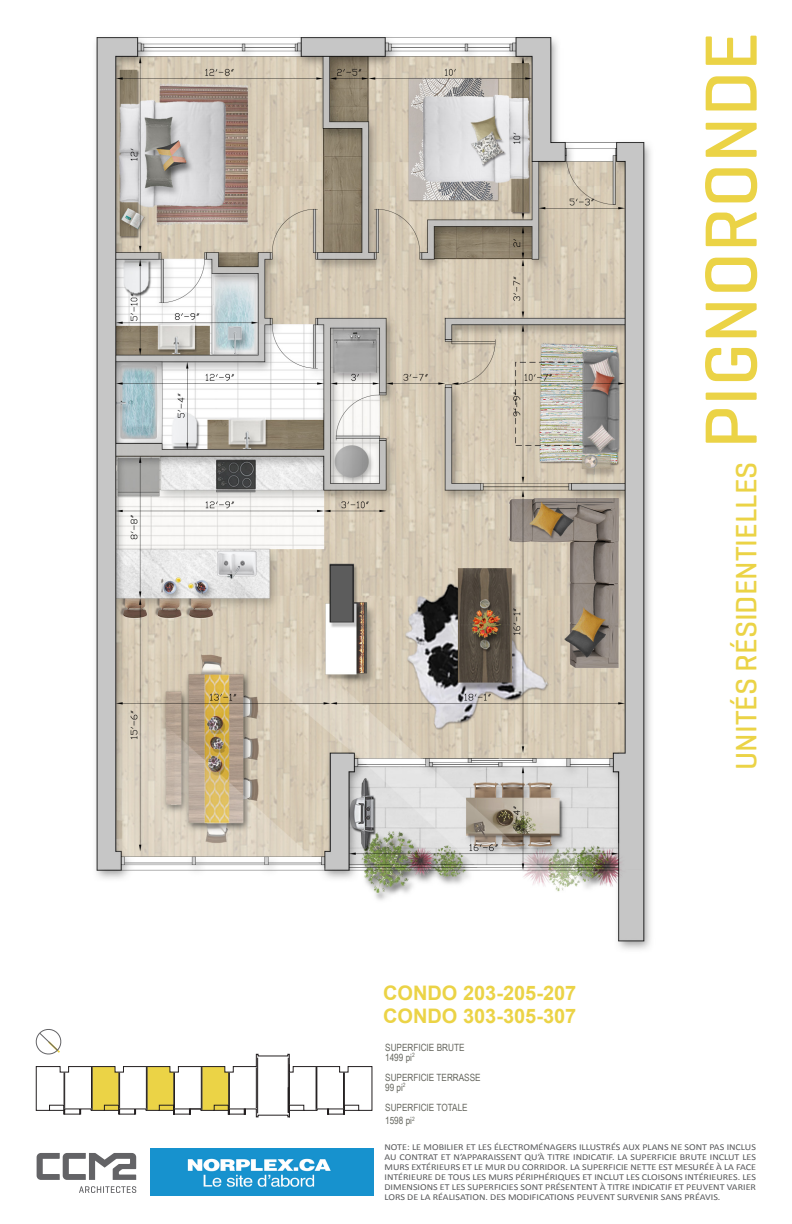
<style>
.page{position:relative;width:792px;height:1224px;background:#fff}
.page>*{position:absolute;margin:0;border:0;box-sizing:border-box;transform-origin:0 0}
.t1{font:500 75px "Geogrotesque";color:#ebd346}
.t2{font:500 30px "Geogrotesque";color:#ebd346}
.t3{font:700 20px "Arial";color:#ebd346}
.t4{font:10px/10px "Arial Narrow";color:#64655d}
.t5{font:9px/10px "Calibri";color:#57585a;text-align:justify;scale:1.11 1}
</style>
<div class="page">
<img style="left:95px;top:37px;width:556px;height:913px">
<svg style="left:37px;top:1153px;width:99px;height:27px"></svg>
<svg style="left:79px;top:1186px;width:57px;height:7px"></svg>
<div style="left:150px;top:1149px;width:223px;height:47px;background:#1792ce"></div>
<img style="left:187px;top:1158px;width:144px;height:29px">
<svg style="left:35px;top:1029px;width:337px;height:88px"></svg>
<h1 class="t1" style="left:684px;top:449px;width:418px;rotate:-90deg">PIGNORONDE</h1>
<h3 class="t3" style="left:383px;top:982px;width:195px">CONDO 203-205-207</h3>
<h3 class="t3" style="left:383px;top:1005px;width:195px">CONDO 303-305-307</h3>
<p class="t4" style="left:385px;top:1042px;width:81px">SUPERFICIE BRUTE<br>1499 pi<sup>2</sup></p>
<p class="t4" style="left:385px;top:1072px;width:97px">SUPERFICIE TERRASSE<br>99 pi<sup>2</sup></p>
<p class="t4" style="left:385px;top:1100px;width:84px;line-height:13.2px">SUPERFICIE TOTALE<br>1598 pi<sup>2</sup></p>
<h2 class="t2" style="left:728px;top:770px;width:310px;rotate:-90deg">UNITÉS RÉSIDENTIELLES</h2>
<p class="t5" style="left:384px;top:1143px;width:336px">NOTE: LE MOBILIER ET LES ÉLECTROMÉNAGERS ILLUSTRÉS AUX PLANS NE SONT PAS INCLUS AU CONTRAT ET N’APPARAISSENT QU’À TITRE INDICATIF. LA SUPERFICIE BRUTE INCLUT LES MURS EXTÉRIEURS ET LE MUR DU CORRIDOR. LA SUPERFICIE NETTE EST MESURÉE À LA FACE INTÉRIEURE DE TOUS LES MURS PÉRIPHÉRIQUES ET INCLUT LES CLOISONS INTÉRIEURES. LES DIMENSIONS ET LES SUPERFICIES SONT PRÉSENTENT À TITRE INDICATIF ET PEUVENT VARIER LORS DE LA RÉALISATION. DES MODIFICATIONS PEUVENT SURVENIR SANS PRÉAVIS.</p>
</div>
